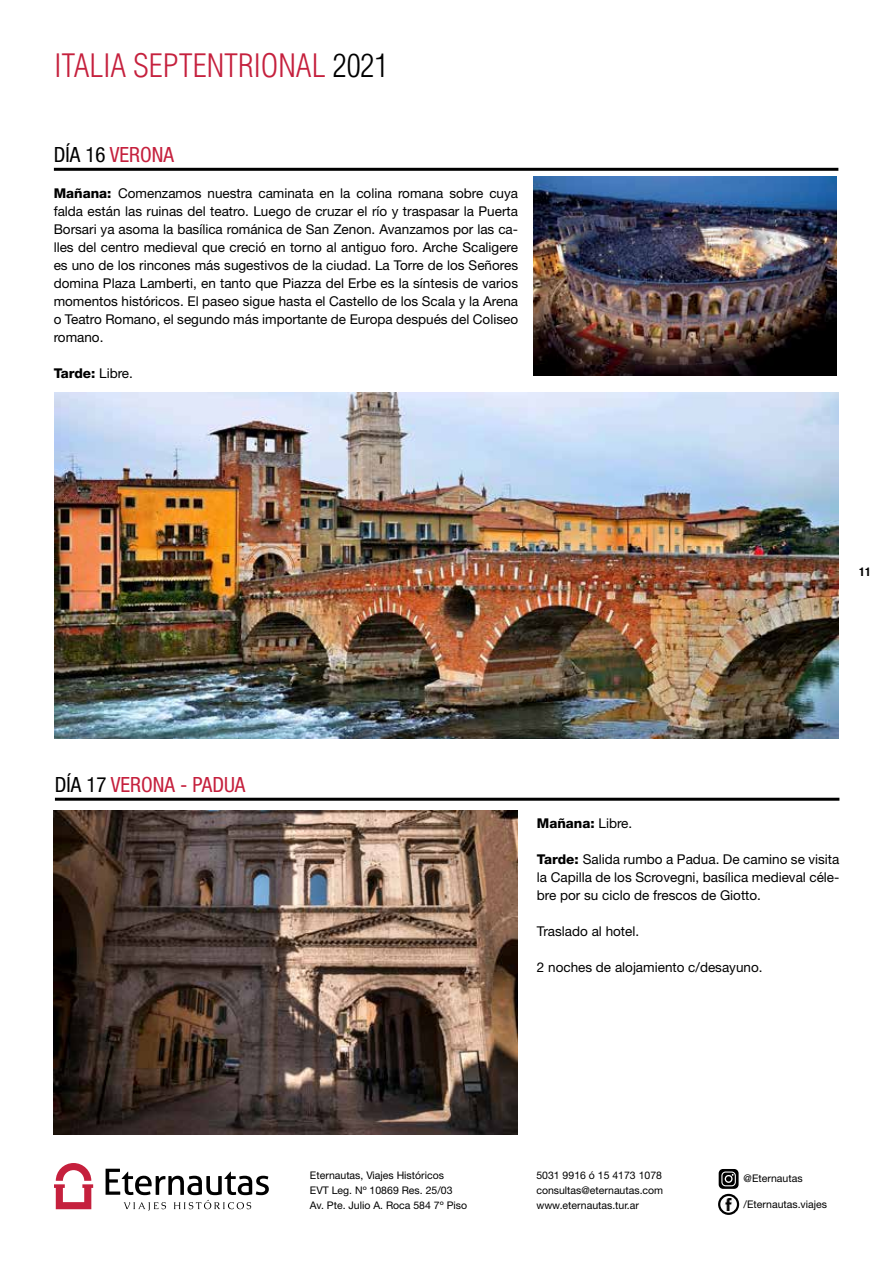
<style>
.page{position:relative;width:893px;height:1263px;background:#fff}
.page>*{position:absolute;margin:0;border:0;box-sizing:border-box;transform-origin:0 0}
.t1{font:300 condensed 31.5px "Helvetica LT Std";color:#c5203d}
.t2{font:condensed 21px "Helvetica Neue";color:#c5203d}
.t3{font:13.5px/18px "Helvetica Neue";color:#000;text-align:justify}
.t4{font:800 13.5px "Helvetica Neue";color:#000}
.t5{font:700 condensed 12px "Helvetica Neue";color:#000}
.t6{font:10.5px/15px "Helvetica Neue";color:#000}
.s1{color:#000}
.s2{font-weight:800}
.s3{font-weight:400}
</style>
<div class="page">
<svg style="left:54px;top:1163px;width:39px;height:46px"></svg>
<svg style="left:106px;top:1169px;width:163px;height:42px"></svg>
<svg style="left:723px;top:1198px;width:12px;height:12px"></svg>
<div style="left:718px;top:1194px;width:21px;height:21px;border:2px solid #000;border-radius:50%"></div>
<svg style="left:719px;top:1169px;width:20px;height:20px"></svg>
<hr style="left:55px;top:798px;width:784px;height:3px;background:#000">
<img style="left:53px;top:811px;width:464px;height:323px">
<hr style="left:54px;top:168px;width:784px;height:3px;background:#000">
<img style="left:54px;top:393px;width:785px;height:345px">
<img style="left:533px;top:177px;width:304px;height:198px">
<h1 class="t1" style="left:54px;top:46px;width:336px">ITALIA SEPTENTRIONAL <span class="s1">2021</span></h1>
<h2 class="t2" style="left:54px;top:142px;width:122px"><span class="s1">DÍA 16</span> VERONA</h2>
<p class="t3" style="left:54px;top:184px;width:466px"><span class="s2">Mañana:</span> Comenzamos nuestra caminata en la colina romana sobre cuya falda están las ruinas del teatro. Luego de cruzar el río y traspasar la Puerta Borsari ya asoma la basílica románica de San Zenon. Avanzamos por las ca&shy;lles del centro medieval que creció en torno al antiguo foro. Arche Scaligere es uno de los rincones más sugestivos de la ciudad. La Torre de los Señores domina Plaza Lamberti, en tanto que Piazza del Erbe es la síntesis de varios momentos históricos. El paseo sigue hasta el Castello de los Scala y la Arena o Teatro Romano, el segundo más importante de Europa después del Coliseo romano.</p>
<p class="t4" style="left:54px;top:365px;width:81px">Tarde: <span class="s3">Libre.</span></p>
<p class="t5" style="left:859px;top:564px;width:13px">11</p>
<h2 class="t2" style="left:55px;top:772px;width:192px"><span class="s1">DÍA 17</span> VERONA - PADUA</h2>
<p class="t4" style="left:537px;top:815px;width:97px">Mañana: <span class="s3">Libre.</span></p>
<p class="t3" style="left:537px;top:850px;width:304px"><span class="s2">Tarde:</span> Salida rumbo a Padua. De camino se visita la Capilla de los Scrovegni, basílica medieval céle&shy;bre por su ciclo de frescos de Giotto.</p>
<p class="t3" style="left:537px;top:922px;width:104px">Traslado al hotel.</p>
<p class="t3" style="left:537px;top:958px;width:227px">2 noches de alojamiento c/desayuno.</p>
<p class="t6" style="left:310px;top:1168px;width:159px">Eternautas, Viajes Históricos<br>EVT Leg. Nº 10869 Res. 25/03<br>Av. Pte. Julio A. Roca 584 7º Piso</p>
<p class="t6" style="left:536px;top:1168px;width:128px;text-align:justify">5031 9916 ó 15 4173 1078 consultas@eternautas.com www.eternautas.tur.ar</p>
<p class="t6" style="left:744px;top:1171px;width:60px">@Eternautas</p>
<p class="t6" style="left:744px;top:1196px;width:85px">/Eternautas.viajes</p>
</div>
